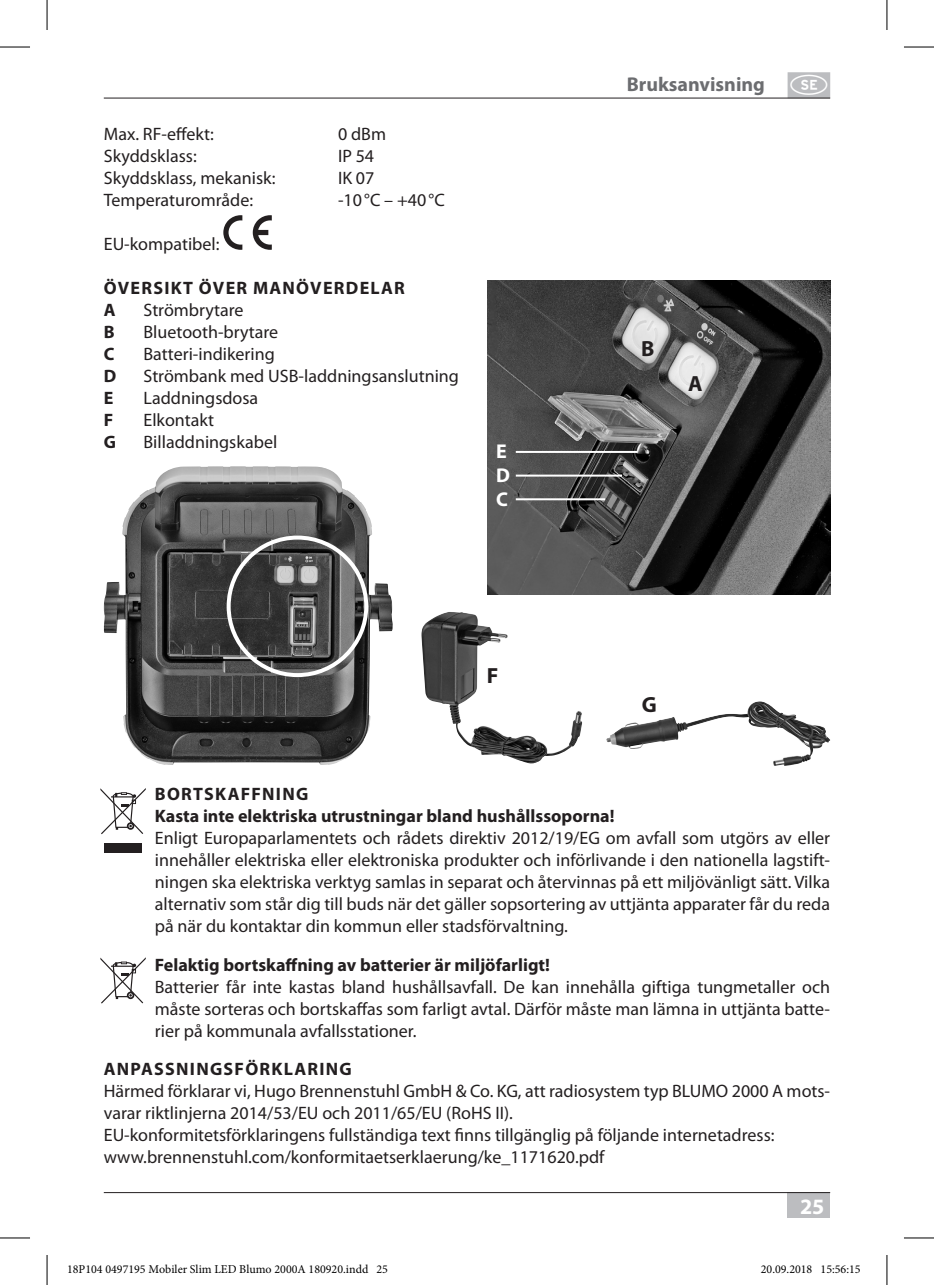
<style>
.page{position:relative;width:934px;height:1285px;background:#fff}
.page>*{position:absolute;margin:0;border:0;box-sizing:border-box;transform-origin:0 0}
.t1{font:700 22px "Myriad Pro";color:#231f20}
.t2{font:700 22px "Myriad Pro";color:#fff}
.t3{font:700 20px "Myriad Pro";color:#6c6d70}
.t4{font:700 20px/24px "Myriad Pro";color:#fff}
.t5{font:18px/22px "Myriad Pro";color:#231f20;text-align:justify}
.t6{font:700 18px/22px "Myriad Pro";color:#231f20}
.t7{font:700 18px/22px "Myriad Pro";letter-spacing:.07em;color:#231f20}
.t8{font:12px "Minion Pro";color:#000}
.s1{font-family:"Country 2 Pi";font-weight:400;font-size:23.4px;color:#fff}
</style>
<div class="page">
<div style="left:787px;top:1192px;width:42px;height:26px;background:#bcbdc0"></div>
<div style="left:787px;top:72px;width:42px;height:26px;background:#bcbdc0"></div>
<hr style="left:104px;top:98px;width:725px;height:1px;background:#231f20">
<hr style="left:104px;top:1192px;width:725px;height:1px;background:#231f20">
<svg style="left:223px;top:215px;width:19px;height:35px"></svg>
<svg style="left:253px;top:215px;width:19px;height:35px"></svg>
<div style="left:104px;top:843px;width:38px;height:9px;background:#231f20"></div>
<svg style="left:100px;top:788px;width:46px;height:46px"></svg>
<svg style="left:100px;top:957px;width:46px;height:46px"></svg>
<img style="left:104px;top:466px;width:266px;height:299px">
<div style="left:226px;top:535px;width:142px;height:142px;border:4px solid #fff;border-radius:50%"></div>
<img style="left:421px;top:612px;width:161px;height:152px">
<img style="left:606px;top:701px;width:186px;height:48px">
<img style="left:487px;top:281px;width:342px;height:313px">
<hr style="left:515px;top:451px;width:122px;height:2px;background:#fff">
<hr style="left:515px;top:474px;width:106px;height:2px;background:#fff">
<hr style="left:515px;top:498px;width:90px;height:2px;background:#fff">
<hr style="left:0;top:47px;width:30px;height:1px;background:#000">
<hr style="left:903px;top:47px;width:30px;height:1px;background:#000">
<hr style="left:0;top:1237px;width:30px;height:1px;background:#000">
<hr style="left:903px;top:1237px;width:30px;height:1px;background:#000">
<hr style="left:47px;top:0;width:1px;height:30px;background:#000">
<hr style="left:47px;top:1255px;width:1px;height:30px;background:#000">
<hr style="left:886px;top:0;width:1px;height:30px;background:#000">
<hr style="left:886px;top:1255px;width:1px;height:30px;background:#000">
<p class="t5" style="left:104px;top:123px;width:111px">Max. RF-effekt:</p>
<p class="t5" style="left:338px;top:123px;width:49px">0 dBm</p>
<p class="t5" style="left:104px;top:145px;width:94px">Skyddsklass:</p>
<p class="t5" style="left:338px;top:145px;width:38px">IP 54</p>
<p class="t5" style="left:104px;top:167px;width:173px">Skyddsklass, mekanisk:</p>
<p class="t5" style="left:338px;top:167px;width:38px">IK 07</p>
<p class="t5" style="left:104px;top:189px;width:151px">Temperaturområde:</p>
<p class="t5" style="left:338px;top:189px;width:108px">-10°C – +40°C</p>
<p class="t5" style="left:104px;top:232px;width:117px">EU-kompatibel:</p>
<p class="t7" style="left:104px;top:276px;width:302px">ÖVERSIKT ÖVER MANÖVERDELAR<br>A</p>
<p class="t5" style="left:143px;top:298px;width:101px">Strömbrytare</p>
<p class="t6" style="left:104px;top:320px;width:12px">B</p>
<p class="t5" style="left:143px;top:320px;width:136px">Bluetooth-brytare</p>
<p class="t6" style="left:104px;top:342px;width:12px">C</p>
<p class="t5" style="left:143px;top:342px;width:133px">Batteri-indikering</p>
<p class="t6" style="left:104px;top:364px;width:14px">D</p>
<p class="t5" style="left:143px;top:364px;width:317px">Strömbank med USB-laddningsanslutning</p>
<p class="t6" style="left:104px;top:386px;width:11px">E</p>
<p class="t5" style="left:143px;top:386px;width:116px">Laddningsdosa</p>
<p class="t6" style="left:104px;top:408px;width:11px">F</p>
<p class="t5" style="left:143px;top:408px;width:72px">Elkontakt</p>
<p class="t6" style="left:104px;top:430px;width:14px">G</p>
<p class="t5" style="left:143px;top:430px;width:135px">Billaddningskabel</p>
<p class="t4" style="left:496px;top:438px;width:15px">E<br>D<br>C</p>
<p class="t1" style="left:486px;top:661px;width:13px">F</p>
<p class="t3" style="left:626px;top:72px;width:202px">Bruksanvisning <span class="s1">S</span></p>
<p class="t1" style="left:641px;top:334px;width:15px">B</p>
<p class="t1" style="left:688px;top:369px;width:16px">A</p>
<p class="t1" style="left:641px;top:690px;width:17px">G</p>
<p class="t6" style="left:155px;top:782px;width:461px">BORTSKAFFNING<br>Kasta inte elektriska utrustningar bland hushållssoporna!</p>
<p class="t5" style="left:155px;top:826px;width:676px">Enligt Europaparlamentets och rådets direktiv 2012/19/EG om avfall som utgörs av eller innehåller elektriska eller elektroniska produkter och införlivande i den nationella lagstift&shy;ningen ska elektriska verktyg samlas in separat och återvinnas på ett miljövänligt sätt. Vilka alternativ som står dig till buds när det gäller sopsortering av uttjänta apparater får du reda på när du kontaktar din kommun eller stadsförvaltning.</p>
<p class="t6" style="left:155px;top:953px;width:396px">Felaktig bortskaffning av batterier är miljöfarligt!</p>
<p class="t5" style="left:155px;top:975px;width:676px">Batterier får inte kastas bland hushållsavfall. De kan innehålla giftiga tungmetaller och måste sorteras och bortskaffas som farligt avtal. Därför måste man lämna in uttjänta batte&shy;rier på kommunala avfallsstationer.</p>
<p class="t7" style="left:104px;top:1057px;width:249px">ANPASSNINGSFÖRKLARING</p>
<p class="t5" style="left:104px;top:1079px;width:727px;text-align:left">Härmed förklarar vi, Hugo Brennenstuhl GmbH &amp; Co. KG, att radiosystem typ BLUMO 2000 A mots&shy;varar riktlinjerna 2014/53/EU och 2011/65/EU (RoHS II).<br>EU-konformitetsförklaringens fullständiga text finns tillgänglig på följande internetadress: www.brennenstuhl.com/konformitaetserklaerung/ke_1171620.pdf</p>
<p class="t2" style="left:799px;top:1191px;width:26px">25</p>
<p class="t8" style="left:67px;top:1261px;width:322px">18P104 0497195 Mobiler Slim LED Blumo 2000A 180920.indd 25</p>
<p class="t8" style="left:760px;top:1261px;width:101px">20.09.2018 15:56:15</p>
</div>
